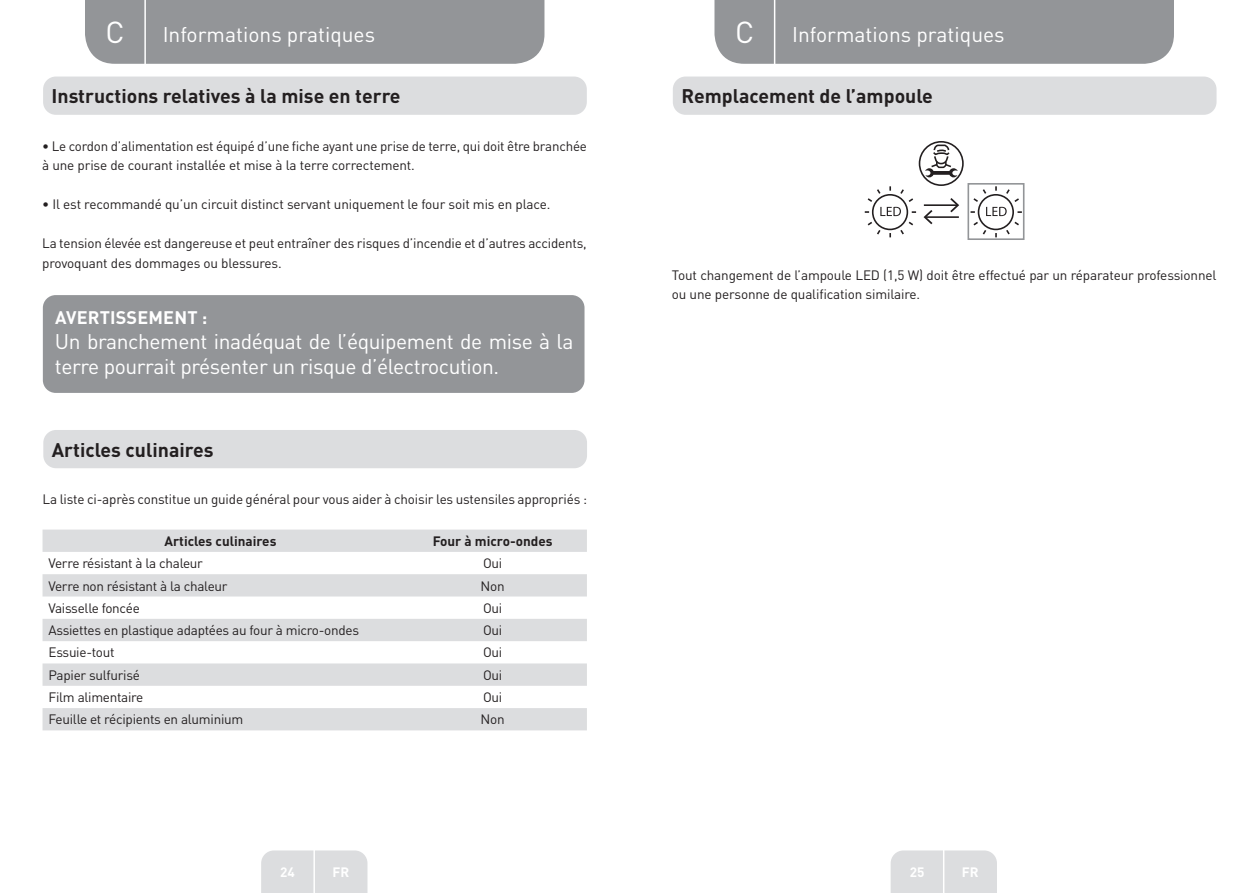
<style>
.page{position:relative;width:1259px;height:893px;background:#fff}
.page>*{position:absolute;margin:0;border:0;box-sizing:border-box;transform-origin:0 0}
.t1{font:30px "DIN Pro";color:#fff}
.t2{font:21px/25.2px "DIN Pro";letter-spacing:-.02em;color:#fff}
.t3{font:21px "DIN Pro";color:#fff}
.Sous-titre-FR{font:700 19.5px "DIN Pro";color:#231f20}
.t4{font:700 18px "DIN Pro";letter-spacing:.01em;color:#fff}
.Large_Text__3_2_mm{font:13.5px/19.5px "DIN Pro";letter-spacing:-.015em;color:#231f20}
.Large_Text__3_2_mm-2{font:700 13.5px "DIN Pro";color:#231f20}
.t5{font:700 13.5px "DIN Pro";color:#fff}
</style>
<div class="page">
<div style="left:85px;top:0;width:459px;height:64px;background:#939598"></div>
<div style="left:714px;top:0;width:460px;height:64px;background:#939598"></div>
<div style="left:261px;top:850px;width:106px;height:43px;background:#dcdddf"></div>
<div style="left:890px;top:850px;width:107px;height:43px;background:#dcdddf"></div>
<hr style="left:313px;top:833px;width:2px;height:60px;background:#fff">
<hr style="left:943px;top:833px;width:1px;height:60px;background:#fff">
<hr style="left:144px;top:0;width:2px;height:66px;background:#fff">
<hr style="left:774px;top:0;width:1px;height:66px;background:#fff">
<div style="left:43px;top:77px;width:544px;height:38px;background:#dcdddf;border-radius:13px"></div>
<div style="left:43px;top:295px;width:541px;height:98px;background:#939598;border-radius:13px"></div>
<div style="left:43px;top:430px;width:544px;height:38px;background:#dcdddf;border-radius:13px"></div>
<svg style="left:43px;top:530px;width:544px;height:200px;fill:#dcdddf"></svg>
<div style="left:673px;top:77px;width:543px;height:38px;background:#dcdddf;border-radius:13px"></div>
<hr style="left:924px;top:204px;width:33px;height:2px;background:#231f20">
<svg style="left:950px;top:198px;width:9px;height:14px"></svg>
<hr style="left:925px;top:216px;width:34px;height:2px;background:#231f20">
<svg style="left:923px;top:210px;width:9px;height:14px"></svg>
<div style="left:967px;top:183px;width:57px;height:57px;border:2px solid #939598"></div>
<div style="left:918px;top:141px;width:45px;height:45px;border:2px solid #231f20;border-radius:50%"></div>
<svg style="left:925px;top:144px;width:32px;height:33px"></svg>
<svg style="left:864px;top:186px;width:52px;height:51px"></svg>
<svg style="left:970px;top:186px;width:52px;height:51px"></svg>
<h1 class="t1" style="left:105px;top:11px;width:21px">C</h1>
<h2 class="t3" style="left:163px;top:20px;width:214px">Informations pratiques</h2>
<h1 class="t1" style="left:735px;top:11px;width:21px">C</h1>
<h2 class="t3" style="left:792px;top:20px;width:214px">Informations pratiques</h2>
<p class="Sous-titre-FR" style="left:52px;top:83px;width:350px">Instructions relatives à la mise en terre</p>
<p class="Large_Text__3_2_mm" style="left:42px;top:135px;width:546px">• Le cordon d’alimentation est équipé d’une fiche ayant une prise de terre, qui doit être branchée à une prise de courant installée et mise à la terre correctement.</p>
<p class="Large_Text__3_2_mm" style="left:42px;top:194px;width:510px">• Il est recommandé qu’un circuit distinct servant uniquement le four soit mis en place.</p>
<p class="Large_Text__3_2_mm" style="left:42px;top:233px;width:546px">La tension élevée est dangereuse et peut entraîner des risques d’incendie et d’autres accidents, provoquant des dommages ou blessures.</p>
<p class="t4" style="left:55px;top:305px;width:154px">AVERTISSEMENT :</p>
<p class="t2" style="left:55px;top:328px;width:520px">Un branchement inadéquat de l’équipement de mise à la terre pourrait présenter un risque d’électrocution.</p>
<p class="Sous-titre-FR" style="left:52px;top:436px;width:163px">Articles culinaires</p>
<p class="Large_Text__3_2_mm" style="left:43px;top:489px;width:546px">La liste ci-après constitue un guide général pour vous aider à choisir les ustensiles appropriés :</p>
<p class="Large_Text__3_2_mm-2" style="left:164px;top:532px;width:113px">Articles culinaires</p>
<p class="Large_Text__3_2_mm-2" style="left:433px;top:532px;width:121px">Four à micro-ondes</p>
<p class="Large_Text__3_2_mm" style="left:49px;top:553px;width:156px">Verre résistant à la chaleur</p>
<p class="Large_Text__3_2_mm" style="left:483px;top:553px;width:21px">Oui</p>
<p class="Large_Text__3_2_mm" style="left:49px;top:575px;width:181px">Verre non résistant à la chaleur</p>
<p class="Large_Text__3_2_mm" style="left:480px;top:575px;width:26px">Non</p>
<p class="Large_Text__3_2_mm" style="left:49px;top:598px;width:93px">Vaisselle foncée</p>
<p class="Large_Text__3_2_mm" style="left:483px;top:598px;width:21px">Oui</p>
<p class="Large_Text__3_2_mm" style="left:49px;top:620px;width:312px">Assiettes en plastique adaptées au four à micro-ondes</p>
<p class="Large_Text__3_2_mm" style="left:483px;top:620px;width:21px">Oui</p>
<p class="Large_Text__3_2_mm" style="left:49px;top:642px;width:68px">Essuie-tout</p>
<p class="Large_Text__3_2_mm" style="left:483px;top:642px;width:21px">Oui</p>
<p class="Large_Text__3_2_mm" style="left:49px;top:665px;width:93px">Papier sulfurisé</p>
<p class="Large_Text__3_2_mm" style="left:483px;top:665px;width:21px">Oui</p>
<p class="Large_Text__3_2_mm" style="left:49px;top:687px;width:96px">Film alimentaire</p>
<p class="Large_Text__3_2_mm" style="left:483px;top:687px;width:21px">Oui</p>
<p class="Large_Text__3_2_mm" style="left:49px;top:709px;width:196px">Feuille et récipients en aluminium</p>
<p class="Large_Text__3_2_mm" style="left:480px;top:709px;width:26px">Non</p>
<p class="Sous-titre-FR" style="left:681px;top:83px;width:253px">Remplacement de l’ampoule</p>
<p class="Large_Text__3_2_mm" style="left:672px;top:264px;width:546px">Tout changement de l’ampoule LED (1,5 W) doit être effectué par un réparateur professionnel ou une personne de qualification similaire.</p>
<p class="t5" style="left:280px;top:863px;width:16px">24</p>
<p class="t5" style="left:332px;top:863px;width:18px">FR</p>
<p class="t5" style="left:909px;top:863px;width:16px">25</p>
<p class="t5" style="left:962px;top:863px;width:18px">FR</p>
</div>
